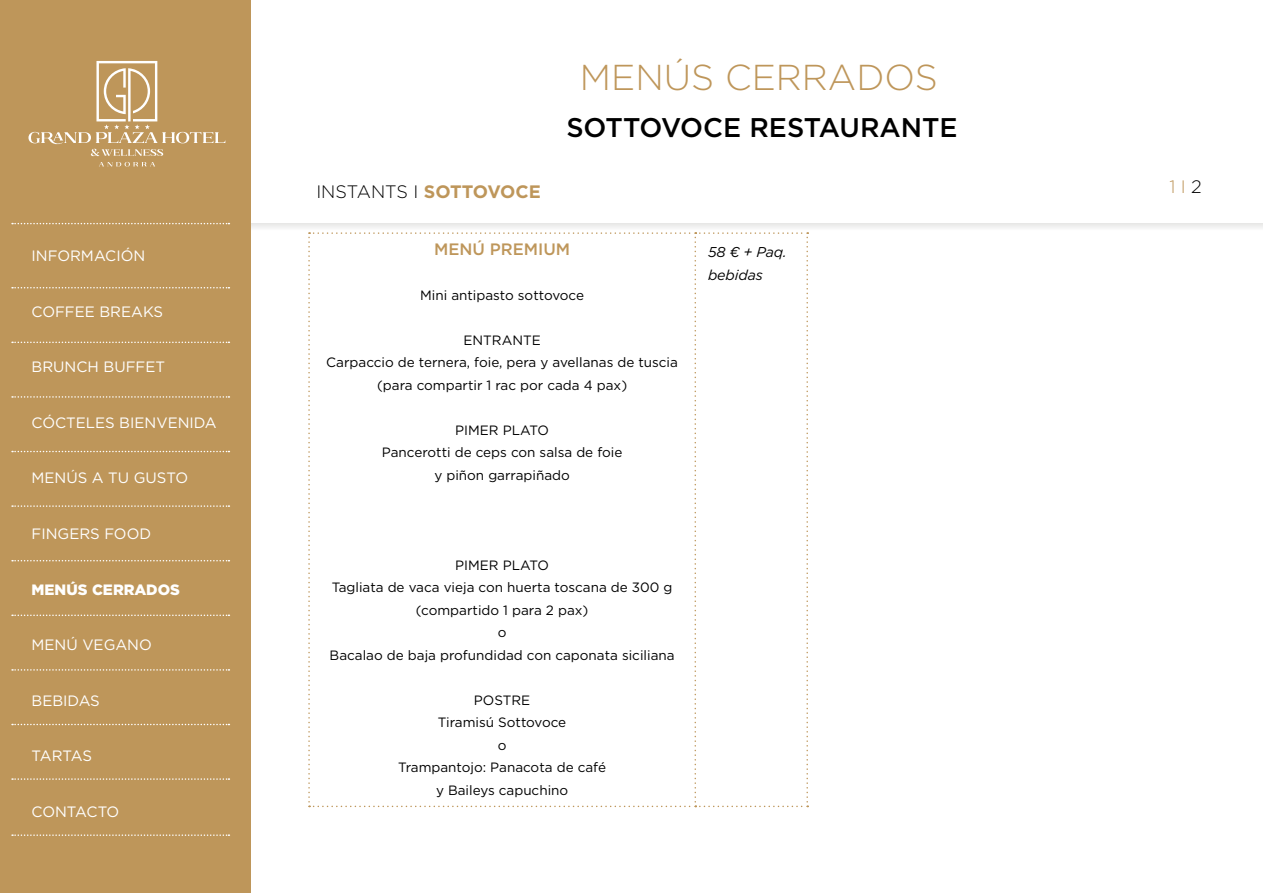
<style>
.page{position:relative;width:1263px;height:893px;background:#fff}
.page>*{position:absolute;margin:0;border:0;box-sizing:border-box;transform-origin:0 0}
.t1{font:300 36px "Gotham";color:#be965a}
.t2{font:500 27px "Gotham";color:#000}
.t3{font:300 18px "Gotham";color:#000}
.t4{font:300 18px "Gotham";color:#be965a}
.t5{font:500 16.5px "Gotham";color:#be965a}
.t6{font:15px "Gotham";color:#fff}
.t7{font:900 15px "Gotham";color:#fff}
.t8{font:15px "Gotham";letter-spacing:-.02em;color:#fff}
.t9{font:italic 14.25px/22.5px "Gotham";letter-spacing:-.01em;color:#000}
.t10{font:13.5px/22.5px "Gotham";color:#000;text-align:center}
.s1{font-weight:700;color:#be965a}
.s2{color:#000}
</style>
<div class="page">
<div style="left:251px;top:0;width:1012px;height:230px;background:#eee"></div>
<div style="left:251px;top:0;width:1012px;height:223px;background:#fff"></div>
<div style="left:0;top:0;width:251px;height:893px;background:#be965a"></div>
<svg style="left:28px;top:61px;width:197px;height:106px"></svg>
<svg style="left:12px;top:287px;width:217px;height:1px"></svg>
<svg style="left:12px;top:223px;width:217px;height:1px"></svg>
<svg style="left:12px;top:396px;width:217px;height:2px"></svg>
<svg style="left:12px;top:505px;width:217px;height:2px"></svg>
<svg style="left:12px;top:615px;width:217px;height:1px"></svg>
<svg style="left:12px;top:724px;width:217px;height:1px"></svg>
<svg style="left:12px;top:834px;width:217px;height:2px"></svg>
<svg style="left:12px;top:342px;width:217px;height:1px"></svg>
<svg style="left:12px;top:451px;width:217px;height:1px"></svg>
<svg style="left:12px;top:560px;width:217px;height:1px"></svg>
<svg style="left:12px;top:669px;width:217px;height:2px"></svg>
<svg style="left:12px;top:778px;width:217px;height:2px"></svg>
<svg style="left:308px;top:232px;width:500px;height:575px"></svg>
<p class="t6" style="left:32px;top:247px;width:115px">INFORMACIÓN</p>
<p class="t6" style="left:32px;top:302px;width:133px">COFFEE BREAKS</p>
<p class="t6" style="left:32px;top:358px;width:135px">BRUNCH BUFFET</p>
<p class="t6" style="left:32px;top:413px;width:187px">CÓCTELES BIENVENIDA</p>
<p class="t6" style="left:32px;top:469px;width:158px">MENÚS A TU GUSTO</p>
<p class="t6" style="left:32px;top:524px;width:121px">FINGERS FOOD</p>
<p class="t7" style="left:32px;top:579px;width:150px">MENÚS CERRADOS</p>
<p class="t6" style="left:32px;top:635px;width:122px">MENÚ VEGANO</p>
<p class="t6" style="left:32px;top:691px;width:70px">BEBIDAS</p>
<p class="t6" style="left:32px;top:746px;width:62px">TARTAS</p>
<p class="t8" style="left:32px;top:802px;width:89px">CONTACTO</p>
<h1 class="t1" style="left:580px;top:54px;width:359px">MENÚS CERRADOS</h1>
<h2 class="t2" style="left:566px;top:110px;width:393px">SOTTOVOCE RESTAURANTE</h2>
<h3 class="t3" style="left:316px;top:180px;width:226px">INSTANTS I <span class="s1">SOTTOVOCE</span></h3>
<h3 class="t4" style="left:1169px;top:176px;width:34px">1 I <span class="s2">2</span></h3>
<p class="t5" style="left:434px;top:238px;width:138px">MENÚ PREMIUM</p>
<p class="t10" style="left:420px;top:284px;width:165px">Mini antipasto sottovoce</p>
<p class="t10" style="left:326px;top:329px;width:353px">ENTRANTE<br>Carpaccio de ternera, foie, pera y avellanas de tuscia (para compartir 1 rac por cada 4 pax)</p>
<p class="t10" style="left:382px;top:419px;width:242px">PIMER PLATO<br>Pancerotti de ceps con salsa de foie y piñon garrapiñado</p>
<p class="t9" style="left:708px;top:241px;width:80px">58 € + Paq. bebidas</p>
<p class="t10" style="left:330px;top:554px;width:346px">PIMER PLATO<br>Tagliata de vaca vieja con huerta toscana de 300 g (compartido 1 para 2 pax)<br>o<br>Bacalao de baja profundidad con caponata siciliana</p>
<p class="t10" style="left:398px;top:689px;width:209px">POSTRE<br>Tiramisú Sottovoce<br>o<br>Trampantojo: Panacota de café y Baileys capuchino</p>
</div>
